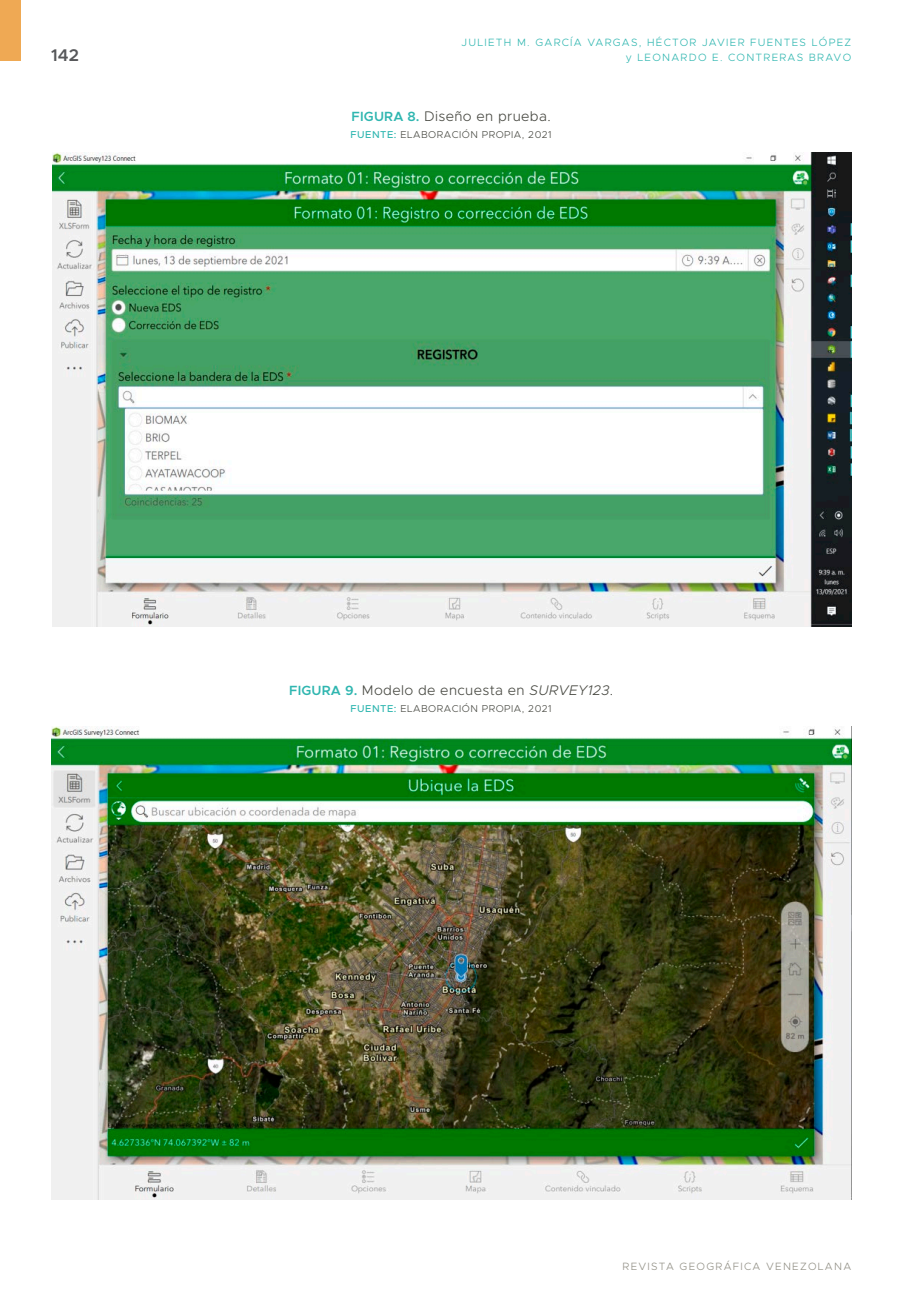
<style>
.page{position:relative;width:908px;height:1304px;background:#fff}
.page>*{position:absolute;margin:0;border:0;box-sizing:border-box;transform-origin:0 0}
.t1{font:600 17px "Metropolis";color:#57585a}
.t2{font:300 14px "Metropolis";letter-spacing:.025em;color:#474841}
.t3{font:300 10.6px "Metropolis";letter-spacing:.12em;color:#2fb6b0}
.t4{font:300 10.6px "Metropolis";letter-spacing:.12em;color:#929086}
.t5{font:300 10px "Metropolis";letter-spacing:.05em;color:#474841}
.s1{font-weight:600;font-size:13.4px;color:#2fb6b0}
.s2{font-weight:500;color:#2fb6b0}
.s3{font-style:italic}
</style>
<div class="page">
<div style="left:0;top:0;width:21px;height:61px;background:#efa954"></div>
<img style="left:51px;top:726px;width:800px;height:474px">
<img style="left:52px;top:153px;width:799px;height:473px">
<p class="t3" style="left:461px;top:36px;width:391px">JULIETH M. GARCÍA VARGAS, HÉCTOR JAVIER FUENTES LÓPEZ</p>
<h1 class="t1" style="left:51px;top:44px;width:29px">142</h1>
<p class="t3" style="left:625px;top:50px;width:227px">y LEONARDO E. CONTRERAS BRAVO</p>
<h2 class="t2" style="left:351px;top:108px;width:200px"><span class="s1">FIGURA 8.</span> Diseño en prueba.</h2>
<p class="t5" style="left:350px;top:129px;width:202px"><span class="s2">FUENTE:</span> ELABORACIÓN PROPIA, 2021</p>
<h2 class="t2" style="left:289px;top:681px;width:325px"><span class="s1">FIGURA 9.</span> Modelo de encuesta en <span class="s3">SURVEY123</span>.</h2>
<p class="t5" style="left:350px;top:702px;width:202px"><span class="s2">FUENTE:</span> ELABORACIÓN PROPIA, 2021</p>
<p class="t4" style="left:622px;top:1260px;width:230px">REVISTA GEOGRÁFICA VENEZOLANA</p>
</div>
